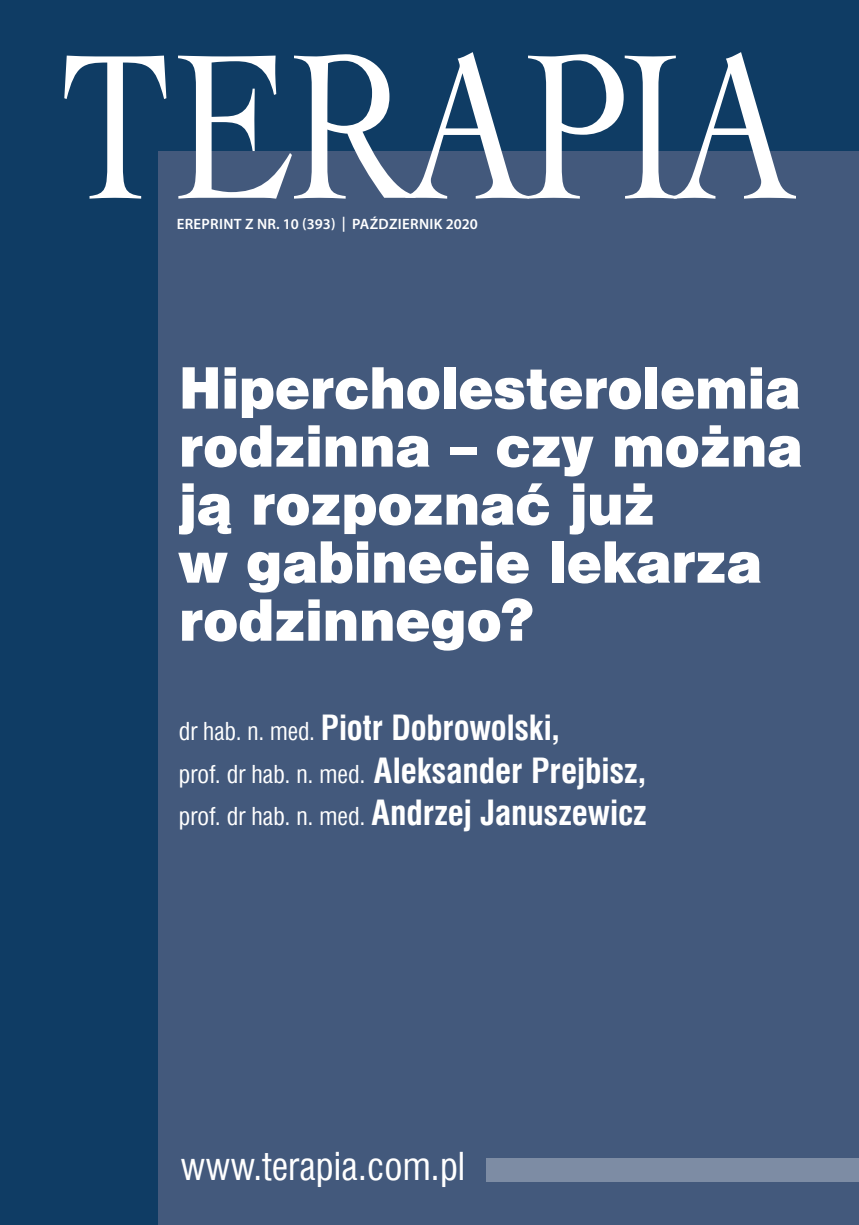
<style>
.page{position:relative;width:859px;height:1225px;background:#0f3c64}
.page>*{position:absolute;margin:0;border:0;box-sizing:border-box;transform-origin:0 0}
.t1{font:52.8px/58.1px "Swis 721 Blk 2 EU";color:#fff}
.t2{font:37.5px "Swis 721 Cn EU Normal";color:#fff}
.t3{font:700 33.9px/42.5px "Swis 721 Cn EU";letter-spacing:-.005em;color:#fff}
.t4{font:600 15px "Myriad Pro";letter-spacing:.02em;color:#fff}
.s1{font-family:"Swis 721 Cn EU Normal";font-weight:400;font-size:24.15px}
</style>
<div class="page">
<div style="left:158px;top:151px;width:701px;height:1074px;background:#43597c"></div>
<div style="left:486px;top:1158px;width:373px;height:23px;background:#7d8ca4"></div>
<svg style="left:64px;top:56px;width:102px;height:143px"></svg>
<svg style="left:178px;top:52px;width:618px;height:147px"></svg>
<p class="t4" style="left:177px;top:214px;width:303px">EREPRINT Z NR. 10 (393) | PAŹDZIERNIK 2020</p>
<h1 class="t1" style="left:179px;top:364px;width:625px">Hipercholesterolemia rodzinna – czy można ją rozpoznać już<br>w gabinecie lekarza rodzinnego?</h1>
<p class="t3" style="left:179px;top:708px;width:469px"><span class="s1">dr hab. n. med.</span> Piotr Dobrowolski,<br><span class="s1">prof. dr hab. n. med.</span> Aleksander Prejbisz, <span class="s1">prof. dr hab. n. med.</span> Andrzej Januszewicz</p>
<p class="t2" style="left:181px;top:1141px;width:286px">www.terapia.com.pl</p>
</div>
